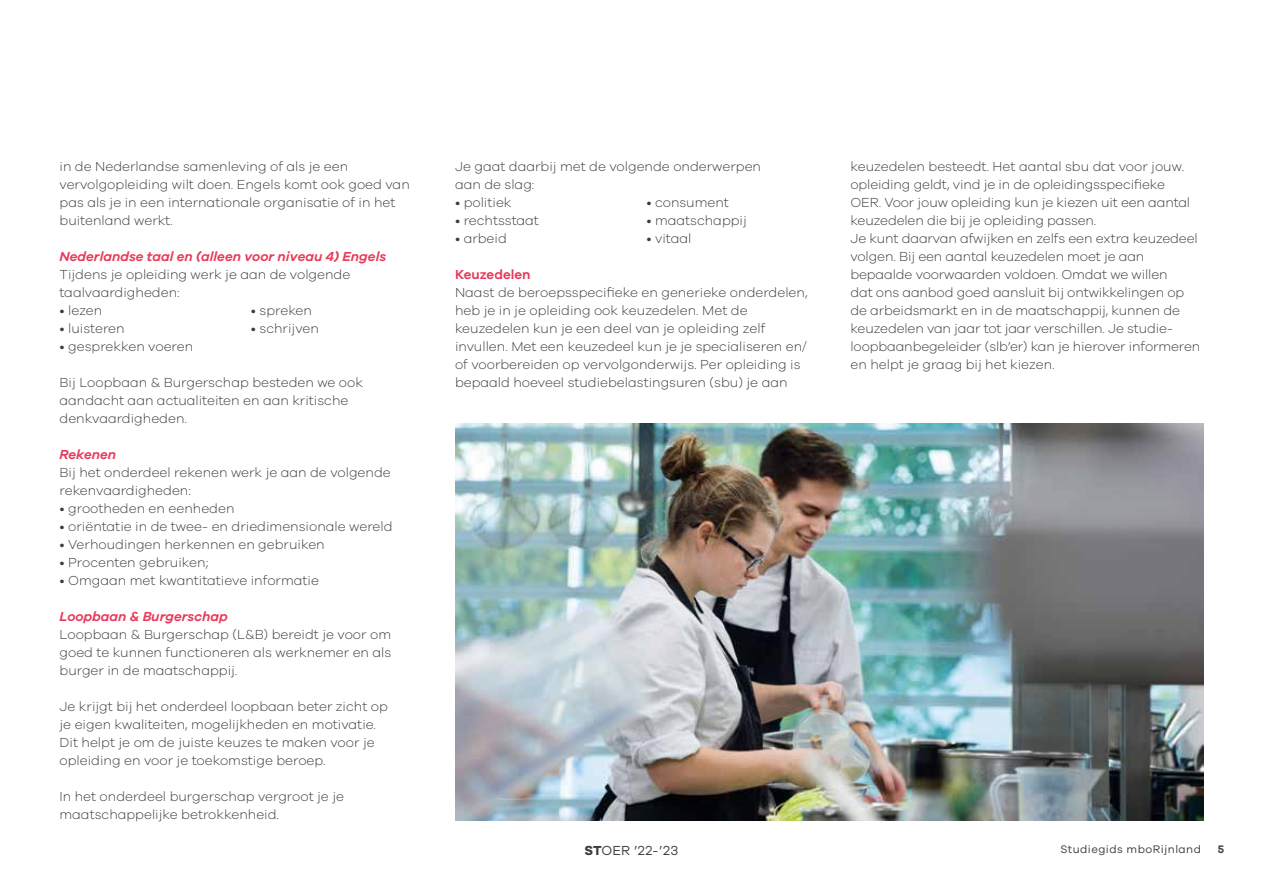
<style>
.page{position:relative;width:1263px;height:893px;background:#fff}
.page>*{position:absolute;margin:0;border:0;box-sizing:border-box;transform-origin:0 0}
.t1{font:300 13.5px/18px "Galano Grotesque";color:#3c3c3b}
.t2{font:italic 600 13.5px "Galano Grotesque";color:#e83a5a}
.t3{font:13.5px "Galano Grotesque";letter-spacing:.02em;color:#3c3c3b}
.t4{font:600 13.5px "Galano Grotesque";color:#e83a5a}
.t5{font:11.25px "Galano Grotesque";letter-spacing:.04em;color:#3c3c3b}
.t6{font:600 11.25px "Galano Grotesque";color:#3c3c3b}
.s1{font-weight:700}
</style>
<div class="page">
<img style="left:455px;top:423px;width:748px;height:398px">
<p class="t1" style="left:60px;top:157px;width:352px">in de Nederlandse samenleving of als je een vervolgopleiding wilt doen. Engels komt ook goed van pas als je in een internationale organisatie of in het buitenland werkt.</p>
<p class="t2" style="left:60px;top:248px;width:328px">Nederlandse taal en (alleen voor niveau 4) Engels</p>
<p class="t1" style="left:60px;top:265px;width:292px">Tijdens je opleiding werk je aan de volgende taalvaardigheden:</p>
<p class="t1" style="left:60px;top:301px;width:44px">• lezen</p>
<p class="t1" style="left:251px;top:301px;width:63px">• spreken</p>
<p class="t1" style="left:60px;top:319px;width:67px">• luisteren</p>
<p class="t1" style="left:251px;top:319px;width:70px">• schrijven</p>
<p class="t1" style="left:60px;top:337px;width:135px">• gesprekken voeren</p>
<p class="t1" style="left:60px;top:373px;width:305px">Bij Loopbaan &amp; Burgerschap besteden we ook aandacht aan actualiteiten en aan kritische denkvaardigheden.</p>
<p class="t2" style="left:60px;top:446px;width:58px">Rekenen</p>
<p class="t1" style="left:60px;top:463px;width:333px">Bij het onderdeel rekenen werk je aan de volgende rekenvaardigheden:</p>
<p class="t1" style="left:60px;top:499px;width:176px">• grootheden en eenheden</p>
<p class="t1" style="left:60px;top:517px;width:335px">• oriëntatie in de twee- en driedimensionale wereld</p>
<p class="t1" style="left:60px;top:535px;width:267px">• Verhoudingen herkennen en gebruiken</p>
<p class="t1" style="left:60px;top:553px;width:150px">• Procenten gebruiken;</p>
<p class="t1" style="left:60px;top:571px;width:261px">• Omgaan met kwantitatieve informatie</p>
<p class="t2" style="left:60px;top:608px;width:170px">Loopbaan &amp; Burgerschap</p>
<p class="t1" style="left:60px;top:625px;width:333px;text-align:justify">Loopbaan &amp; Burgerschap (L&amp;B) bereidt je voor om goed te kunnen functioneren als werknemer en als burger in de maatschappij.</p>
<p class="t1" style="left:60px;top:697px;width:330px">Je krijgt bij het onderdeel loopbaan beter zicht op je eigen kwaliteiten, mogelijkheden en motivatie.<br>Dit helpt je om de juiste keuzes te maken voor je opleiding en voor je toekomstige beroep.</p>
<p class="t1" style="left:60px;top:787px;width:286px">In het onderdeel burgerschap vergroot je je maatschappelijke betrokkenheid.</p>
<p class="t1" style="left:455px;top:157px;width:308px">Je gaat daarbij met de volgende onderwerpen aan de slag:</p>
<p class="t1" style="left:455px;top:193px;width:58px">• politiek</p>
<p class="t1" style="left:646px;top:193px;width:84px">• consument</p>
<p class="t1" style="left:455px;top:211px;width:85px">• rechtsstaat</p>
<p class="t1" style="left:646px;top:211px;width:102px">• maatschappij</p>
<p class="t1" style="left:455px;top:229px;width:53px">• arbeid</p>
<p class="t1" style="left:646px;top:229px;width:46px">• vitaal</p>
<p class="t4" style="left:455px;top:266px;width:77px">Keuzedelen</p>
<p class="t1" style="left:455px;top:283px;width:354px">Naast de beroepsspecifieke en generieke onderdelen, heb je in je opleiding ook keuzedelen. Met de keuzedelen kun je een deel van je opleiding zelf invullen. Met een keuzedeel kun je je specialiseren en/ of voorbereiden op vervolgonderwijs. Per opleiding is bepaald hoeveel studiebelastingsuren (sbu) je aan</p>
<p class="t1" style="left:850px;top:157px;width:351px">keuzedelen besteedt. Het aantal sbu dat voor jouw. opleiding geldt, vind je in de opleidingsspecifieke<br>OER. Voor jouw opleiding kun je kiezen uit een aantal keuzedelen die bij je opleiding passen.<br>Je kunt daarvan afwijken en zelfs een extra keuzedeel volgen. Bij een aantal keuzedelen moet je aan bepaalde voorwaarden voldoen. Omdat we willen<br>dat ons aanbod goed aansluit bij ontwikkelingen op de arbeidsmarkt en in de maatschappij, kunnen de keuzedelen van jaar tot jaar verschillen. Je studie&shy;loopbaanbegeleider (slb’er) kan je hierover informeren en helpt je graag bij het kiezen.</p>
<p class="t3" style="left:584px;top:843px;width:95px"><span class="s1">ST</span>OER ’22-’23</p>
<p class="t5" style="left:1060px;top:843px;width:142px">Studiegids mboRijnland</p>
<p class="t6" style="left:1218px;top:843px;width:8px">5</p>
</div>
